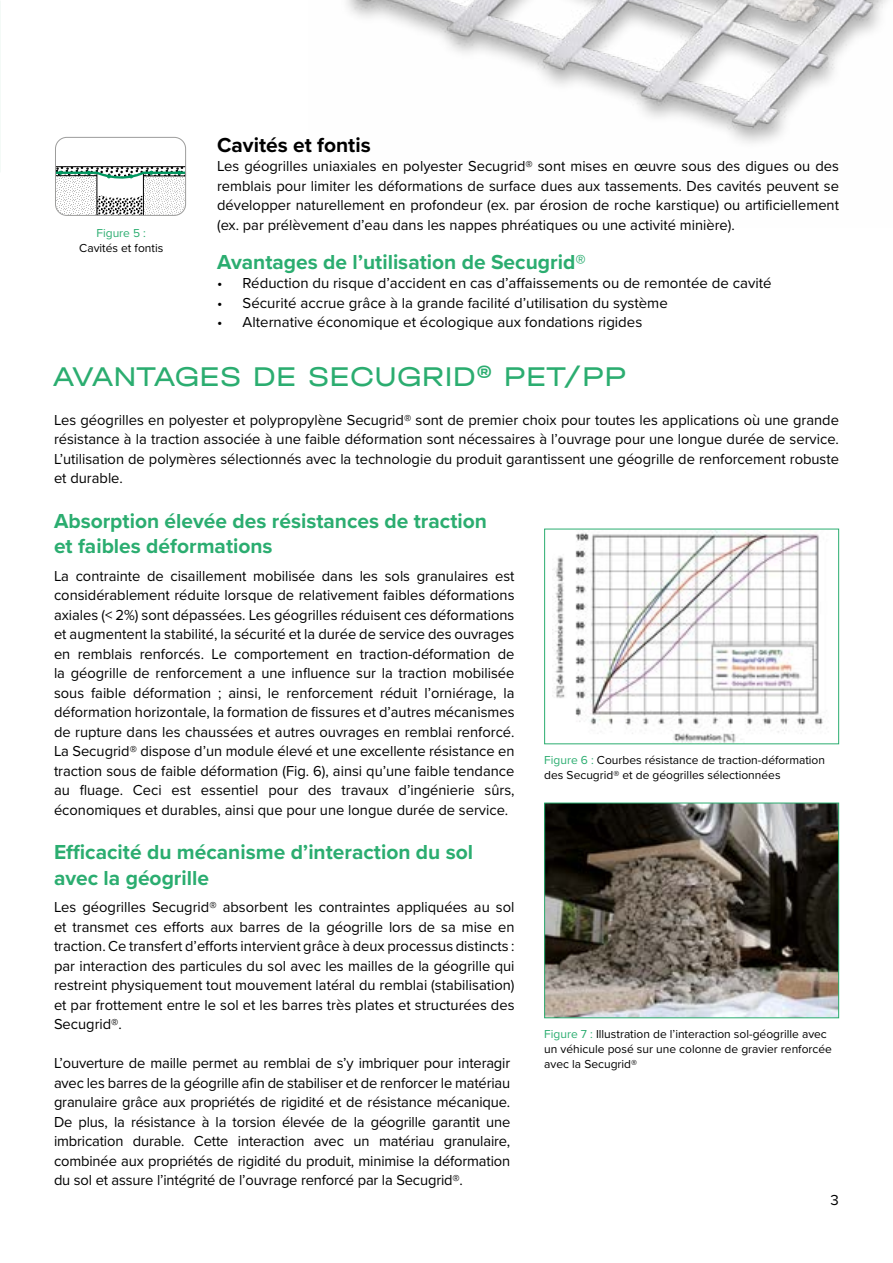
<style>
.page{position:relative;width:893px;height:1263px;background:#fff}
.page>*{position:absolute;margin:0;border:0;box-sizing:border-box;transform-origin:0 0}
.t1{font:28.5px "Halvar Breit";color:#2bad70}
.t2{font:700 21px/25.2px "Proxima Nova";color:#2bad70}
.t3{font:700 21px "Proxima Nova";color:#000}
.t4{font:15px/19.5px "Proxima Nova";color:#000;text-align:justify}
.t5{font:12px/15px "Proxima Nova";color:#000}
.t6{font:12px "Proxima Nova";color:#2bad70}
.s1{color:#2bad70}
</style>
<div class="page">
<div style="left:55px;top:137px;width:131px;height:79px;border:1px solid #9d9d9c;border-radius:11px"></div>
<svg style="left:55px;top:167px;width:132px;height:48px"></svg>
<hr style="left:56px;top:166px;width:129px;height:1px;background:#000">
<img style="left:552px;top:531px;width:271px;height:211px">
<div style="left:544px;top:529px;width:295px;height:215px;border:1px solid #2bad70"></div>
<img style="left:546px;top:805px;width:291px;height:211px">
<div style="left:544px;top:803px;width:295px;height:215px;border:1px solid #2bad70"></div>
<img style="left:346px;top:0;width:541px;height:143px">
<p class="t6" style="left:96px;top:224px;width:51px">Figure 5 :</p>
<p class="t5" style="left:79px;top:240px;width:86px">Cavités et fontis</p>
<h2 class="t3" style="left:217px;top:129px;width:155px">Cavités et fontis</h2>
<p class="t4" style="left:217px;top:156px;width:623px">Les géogrilles uniaxiales en polyester Secugrid® sont mises en œuvre sous des digues ou des remblais pour limiter les déformations de surface dues aux tassements. Des cavités peuvent se développer naturellement en profondeur (ex. par érosion de roche karstique) ou artificiellement (ex. par prélèvement d’eau dans les nappes phréatiques ou une activité minière).</p>
<h2 class="t2" style="left:217px;top:248px;width:370px">Avantages de l’utilisation de Secugrid®</h2>
<p class="t4" style="left:217px;top:273px;width:556px">• Réduction du risque d’accident en cas d’affaissements ou de remontée de cavité</p>
<p class="t4" style="left:217px;top:292px;width:452px">• Sécurité accrue grâce à la grande facilité d’utilisation du système</p>
<p class="t4" style="left:217px;top:312px;width:427px">• Alternative économique et écologique aux fondations rigides</p>
<h1 class="t1" style="left:53px;top:358px;width:575px">AVANTAGES DE SECUGRID® PET/PP</h1>
<p class="t4" style="left:54px;top:409px;width:786px">Les géogrilles en polyester et polypropylène Secugrid® sont de premier choix pour toutes les applications où une grande résistance à la traction associée à une faible déformation sont nécessaires à l’ouvrage pour une longue durée de service.<br>L’utilisation de polymères sélectionnés avec la technologie du produit garantissent une géogrille de renforcement robuste et durable.</p>
<h2 class="t2" style="left:54px;top:508px;width:434px">Absorption élevée des résistances de traction et faibles déformations</h2>
<p class="t4" style="left:54px;top:565px;width:462px">La contrainte de cisaillement mobilisée dans les sols granulaires est considérablement réduite lorsque de relativement faibles déformations axiales (&lt; 2%) sont dépassées. Les géogrilles réduisent ces déformations et augmentent la stabilité, la sécurité et la durée de service des ouvrages en remblais renforcés. Le comportement en traction-déformation de la géogrille de renforcement a une influence sur la traction mobilisée sous faible déformation ; ainsi, le renforcement réduit l’orniérage, la déformation horizontale, la formation de fissures et d’autres mécanismes de rupture dans les chaussées et autres ouvrages en remblai renforcé.<br>La Secugrid® dispose d’un module élevé et une excellente résistance en traction sous de faible déformation (Fig. 6), ainsi qu’une faible tendance au fluage. Ceci est essentiel pour des travaux d’ingénierie sûrs, économiques et durables, ainsi que pour une longue durée de service.</p>
<h2 class="t2" style="left:54px;top:839px;width:421px">Efficacité du mécanisme d’interaction du sol avec la géogrille</h2>
<p class="t4" style="left:54px;top:897px;width:462px">Les géogrilles Secugrid® absorbent les contraintes appliquées au sol et transmet ces efforts aux barres de la géogrille lors de sa mise en traction. Ce transfert d’efforts intervient grâce à deux processus distincts : par interaction des particules du sol avec les mailles de la géogrille qui restreint physiquement tout mouvement latéral du remblai (stabilisation) et par frottement entre le sol et les barres très plates et structurées des Secugrid®.</p>
<p class="t4" style="left:54px;top:1053px;width:458px">L’ouverture de maille permet au remblai de s’y imbriquer pour interagir avec les barres de la géogrille afin de stabiliser et de renforcer le matériau granulaire grâce aux propriétés de rigidité et de résistance mécanique.<br>De plus, la résistance à la torsion élevée de la géogrille garantit une imbrication durable. Cette interaction avec un matériau granulaire, combinée aux propriétés de rigidité du produit, minimise la déformation du sol et assure l’intégrité de l’ouvrage renforcé par la Secugrid®.</p>
<p class="t5" style="left:544px;top:752px;width:282px"><span class="s1">Figure 6 :</span> Courbes résistance de traction-déformation des Secugrid® et de géogrilles sélectionnées</p>
<p class="t5" style="left:544px;top:1026px;width:289px"><span class="s1">Figure 7 :</span> Illustration de l’interaction sol-géogrille avec un véhicule posé sur une colonne de gravier renforcée avec la Secugrid®</p>
<p class="t4" style="left:831px;top:1189px;width:10px">3</p>
</div>
